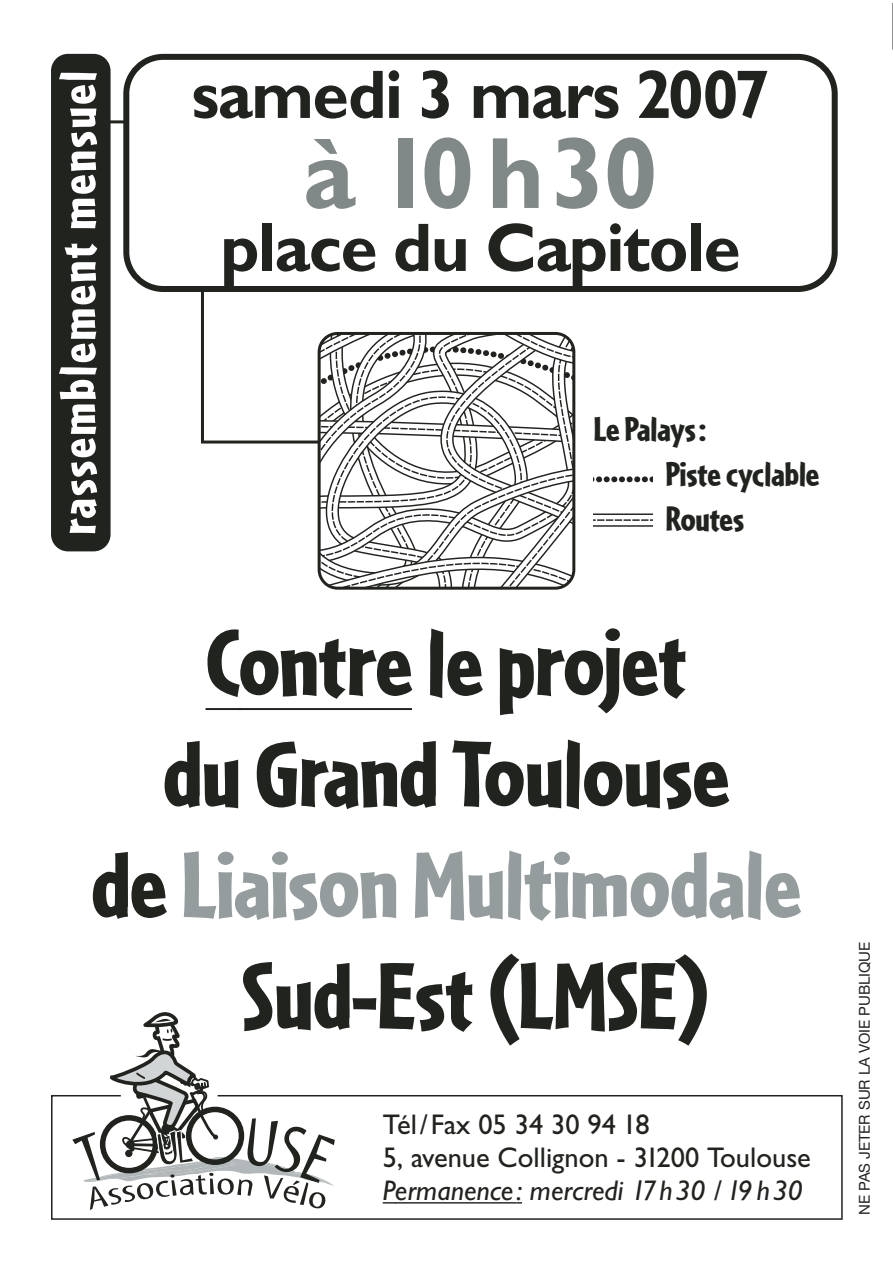
<style>
.page{position:relative;width:893px;height:1263px;background:#fff}
.page>*{position:absolute;margin:0;border:0;box-sizing:border-box;transform-origin:0 0}
.t1{font:700 102px "Gill Sans";letter-spacing:.02em;color:#818888}
.t2{font:900 99px/111px "Cafeteria";letter-spacing:-.005em;color:#20231e;text-align:center}
.t3{font:700 69px "Gill Sans";letter-spacing:-.02em;color:#20231e;scale:.95 1}
.t4{font:700 69px "Gill Sans";letter-spacing:-.02em;color:#20231e}
.t5{font:900 54px "Cafeteria";letter-spacing:.045em;color:#fff}
.t6{font:900 36px/45px "Cafeteria";letter-spacing:-.005em;color:#20231e}
.t7{font:28.5px/33px "Gill Sans";color:#20231e}
.t8{font:italic 28.5px "Gill Sans";color:#20231e}
.t9{font:15px "Helvetica Neue";letter-spacing:-.005em;color:#20231e}
.s1{color:#959c9d}
</style>
<div class="page">
<svg style="left:123px;top:54px;width:715px;height:238px"></svg>
<hr style="left:892px;top:3px;width:1px;height:47px;background:#20231e">
<hr style="left:206px;top:708px;width:35px;height:2px;background:#20231e">
<hr style="left:239px;top:708px;width:137px;height:2px;background:#20231e">
<hr style="left:375px;top:708px;width:37px;height:2px;background:#20231e">
<div style="left:51px;top:54px;width:60px;height:497px;background:#20231e;border-radius:17px"></div>
<hr style="left:105px;top:120px;width:22px;height:3px;background:#20231e">
<svg style="left:51px;top:1095px;width:792px;height:125px"></svg>
<svg style="left:72px;top:1012px;width:263px;height:198px"></svg>
<svg style="left:199px;top:285px;width:375px;height:288px"></svg>
<svg style="left:318px;top:332px;width:257px;height:258px"></svg>
<svg style="left:594px;top:476px;width:59px;height:7px"></svg>
<svg style="left:594px;top:513px;width:59px;height:14px"></svg>
<p class="t5" style="left:60px;top:534px;width:465px;rotate:-90deg">rassemblement mensuel</p>
<p class="t3" style="left:191px;top:71px;width:610px">samedi 3 mars 2007</p>
<p class="t1" style="left:303px;top:138px;width:356px">à 10h30</p>
<p class="t4" style="left:220px;top:224px;width:522px">place du Capitole</p>
<p class="t6" style="left:666px;top:411px;width:155px;text-indent:-72px">Le Palays:<br>Piste cyclable<br>Routes</p>
<p class="t2" style="left:91px;top:617px;width:712px">Contrele projet<br>du Grand Toulouse<br>de <span class="s1">Liaison Multimodale<br></span>Sud-Est (LMSE)</p>
<p class="t7" style="left:383px;top:1111px;width:430px">Tél/Fax 05 34 30 94 18<br>5, avenue Collignon - 31200 Toulouse</p>
<p class="t8" style="left:383px;top:1180px;width:422px">Permanence: mercredi 17h30 / 19 h30</p>
<p class="t9" style="left:859px;top:1215px;width:275px;rotate:-90deg">NE PAS JETER SUR LA VOIE PUBLIQUE</p>
</div>
